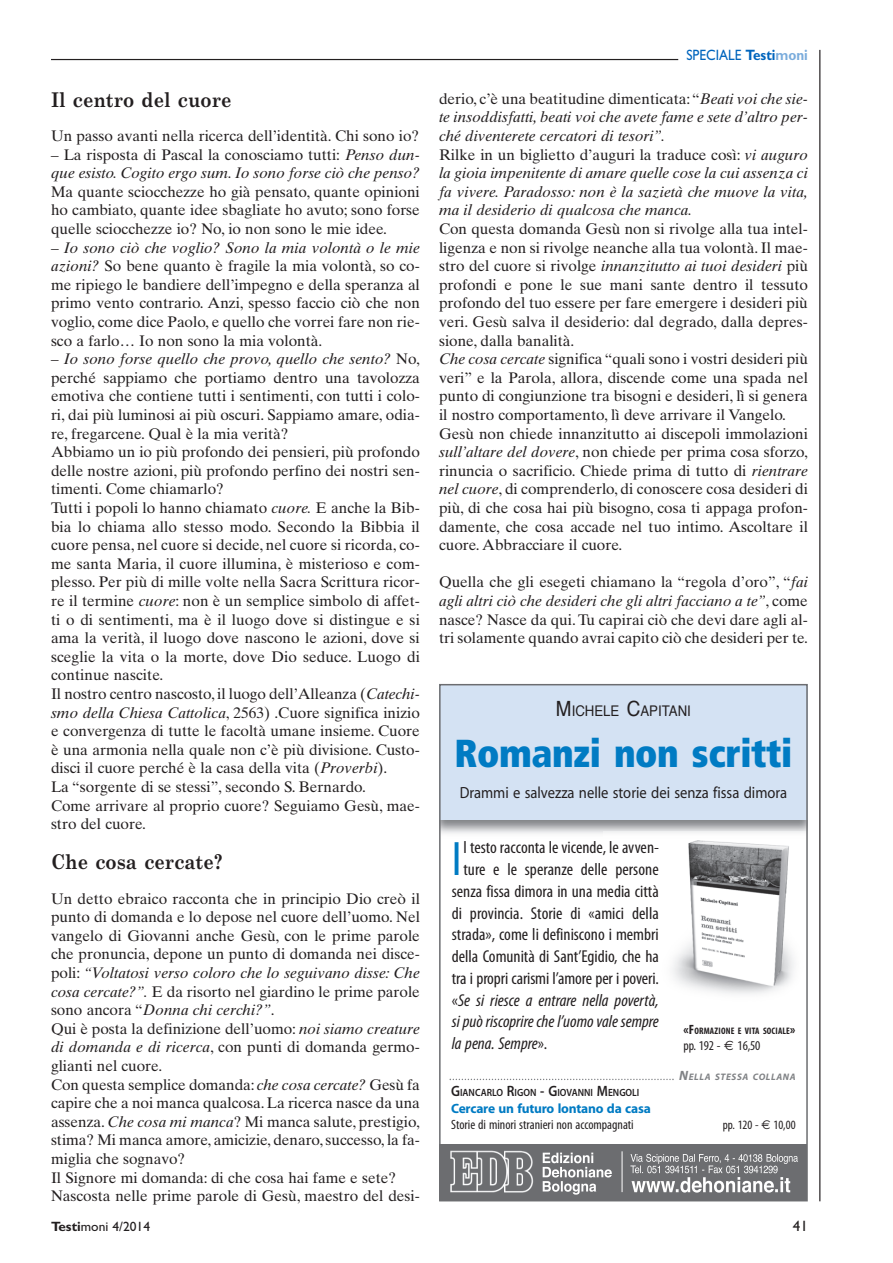
<style>
.page{position:relative;width:893px;height:1263px;background:#fff}
.page>*{position:absolute;margin:0;border:0;box-sizing:border-box;transform-origin:0 0}
.t1{font:condensed 48.6px "Myriad Pro";color:#007bc3}
.t2{font:900 condensed 39px "Frutiger";letter-spacing:-.01em;color:#007bc3}
.t3{font:700 20.25px "Century Schoolbook";color:#231f20;scale:.9 1}
.t4{font:condensed 17.25px "Myriad Pro";color:#231f20}
.t5{font:italic condensed 17.25px "Myriad Pro";color:#231f20}
.t6{font:16.2px "Myriad";color:#231f20;scale:.9 1}
.t7{font:15.3px/18.6px "Times Ten";color:#231f20;text-align:justify}
.t8{font:italic 15.3px/18.6px "Times Ten";color:#231f20}
.t9{font:15px "Gill Sans";color:#0065bd;scale:.9 1}
.t10{font:15px "Gill Sans";color:#231f20}
.t11{font:condensed 13.5px "Myriad Pro";color:#231f20}
.t12{font:700 13.5px "Myriad Pro";letter-spacing:-.015em;color:#007bc3}
.t13{font:13.5px "Gill Sans";color:#231f20}
.t14{font:condensed 12.75px "Myriad Pro";color:#231f20}
.t15{font:600 10.5px "Myriad Pro";color:#231f20;scale:.9 1}
.t16{font:700 condensed 9.45px "Myriad Pro";letter-spacing:.02em;color:#231f20}
.t17{font:italic 700 9.45px "Myriad Pro";letter-spacing:.06em;color:#808285}
.s1{font-style:normal}
.s2{font-style:italic}
.s3{font-weight:700}
.s4{font-weight:700;color:#7aacdc}
.s5{font-size:13.5px}
.s6{font-family:"Euro Sans";font-stretch:normal}
.s7{font-size:15px}
</style>
<div class="page">
<hr style="left:51px;top:59px;width:627px;height:1px;background:#231f20">
<hr style="left:819px;top:50px;width:1px;height:1151px;background:#231f20">
<img style="left:672px;top:840px;width:122px;height:154px">
<div style="left:439px;top:684px;width:369px;height:135px;background:#d4e2f3"></div>
<div style="left:439px;top:684px;width:369px;height:517px;border:2px solid #6c6d70"></div>
<div style="left:439px;top:1144px;width:367px;height:57px;background:#6c6d70"></div>
<svg style="left:543px;top:1152px;width:69px;height:42px"></svg>
<hr style="left:622px;top:1151px;width:1px;height:41px;background:#fff">
<img style="left:450px;top:1150px;width:84px;height:43px">
<svg style="left:450px;top:1079px;width:224px;height:1px"></svg>
<svg style="left:630px;top:1154px;width:168px;height:38px"></svg>
<h3 class="t3" style="left:51px;top:93px;width:202px">Il centro del cuore</h3>
<p class="t7" style="left:51px;top:128px;width:370px">Un passo avanti nella ricerca dell’identità. Chi sono io?</p>
<p class="t8" style="left:51px;top:147px;width:370px">– <span class="s1">La risposta di Pascal la conosciamo tutti:</span> Penso dun&shy;que esisto. Cogito ergo sum. Io sono forse ciò che penso?</p>
<p class="t7" style="left:51px;top:184px;width:370px">Ma quante sciocchezze ho già pensato, quante opinioni ho cambiato, quante idee sbagliate ho avuto; sono forse quelle sciocchezze io? No, io non sono le mie idee.</p>
<p class="t7" style="left:51px;top:240px;width:370px">– <span class="s2">Io sono ciò che voglio? Sono la mia volontà o le mie azioni?</span> So bene quanto è fragile la mia volontà, so co&shy;me ripiego le bandiere dell’impegno e della speranza al primo vento contrario. Anzi, spesso faccio ciò che non voglio, come dice Paolo, e quello che vorrei fare non rie&shy;sco a farlo… Io non sono la mia volontà.</p>
<p class="t7" style="left:51px;top:351px;width:371px;text-align:left"><span class="s2">– Io sono forse quello che provo, quello che sento?</span> No, perché sappiamo che portiamo dentro una tavolozza emotiva che contiene tutti i sentimenti, con tutti i colo&shy;ri, dai più luminosi ai più oscuri. Sappiamo amare, odia&shy;re, fregarcene. Qual è la mia verità?<br>Abbiamo un io più profondo dei pensieri, più profondo delle nostre azioni, più profondo perfino dei nostri sen&shy;timenti. Come chiamarlo?<br>Tutti i popoli lo hanno chiamato <span class="s2">cuore.</span> E anche la Bib&shy;bia lo chiama allo stesso modo. Secondo la Bibbia il cuore pensa, nel cuore si decide, nel cuore si ricorda, co&shy;me santa Maria, il cuore illumina, è misterioso e com&shy;plesso. Per più di mille volte nella Sacra Scrittura ricor&shy;re il termine <span class="s2">cuore</span>: non è un semplice simbolo di affet&shy;ti o di sentimenti, ma è il luogo dove si distingue e si ama la verità, il luogo dove nascono le azioni, dove si sceglie la vita o la morte, dove Dio seduce. Luogo di continue nascite.<br>Il nostro centro nascosto, il luogo dell’Alleanza (<span class="s2">Catechi&shy;smo della Chiesa Cattolica</span>, 2563) .Cuore significa inizio e convergenza di tutte le facoltà umane insieme. Cuore è una armonia nella quale non c’è più divisione. Custo&shy;disci il cuore perché è la casa della vita (<span class="s2">Proverbi</span>).<br>La “sorgente di se stessi”, secondo S. Bernardo.<br>Come arrivare al proprio cuore? Seguiamo Gesù, mae&shy;stro del cuore.</p>
<h3 class="t3" style="left:51px;top:854px;width:193px">Che cosa cercate?</h3>
<p class="t7" style="left:51px;top:891px;width:370px;text-align:left">Un detto ebraico racconta che in principio Dio creò il punto di domanda e lo depose nel cuore dell’uomo. Nel vangelo di Giovanni anche Gesù, con le prime parole che pronuncia, depone un punto di domanda nei disce&shy;poli: <span class="s2">“Voltatosi verso coloro che lo seguivano disse: Che cosa cercate?”.</span> E da risorto nel giardino le prime parole sono ancora “<span class="s2">Donna chi cerchi?”</span>.<br>Qui è posta la definizione dell’uomo: <span class="s2">noi siamo creature di domanda e di ricerca</span>, con punti di domanda germo&shy;glianti nel cuore.<br>Con questa semplice domanda: <span class="s2">che cosa cercate?</span> Gesù fa capire che a noi manca qualcosa. La ricerca nasce da una assenza. <span class="s2">Che cosa mi manca</span>? Mi manca salute, prestigio, stima? Mi manca amore, amicizie, denaro, successo, la fa&shy;miglia che sognavo?<br>Il Signore mi domanda: di che cosa hai fame e sete?<br>Nascosta nelle prime parole di Gesù, maestro del desi-</p>
<p class="t9" style="left:686px;top:50px;width:137px">SPECIALE <span class="s3">Testi</span><span class="s4">moni</span></p>
<p class="t8" style="left:439px;top:91px;width:370px"><span class="s1">derio, c’è una beatitudine dimenticata: “</span>Beati voi che sie&shy;te insoddisfatti, beati voi che avete fame e sete d’altro per&shy;ché diventerete cercatori di tesori”.<br><span class="s1">Rilke in un biglietto d’auguri la traduce così:</span> vi auguro la gioia impenitente di amare quelle cose la cui assenza ci fa vivere. Paradosso: non è la sazietà che muove la vita, ma il desiderio di qualcosa che manca.</p>
<p class="t7" style="left:439px;top:221px;width:370px;text-align:left">Con questa domanda Gesù non si rivolge alla tua intel&shy;ligenza e non si rivolge neanche alla tua volontà. Il mae&shy;stro del cuore si rivolge <span class="s2">innanzitutto ai tuoi desideri</span> più profondi e pone le sue mani sante dentro il tessuto profondo del tuo essere per fare emergere i desideri più veri. Gesù salva il desiderio: dal degrado, dalla depres&shy;sione, dalla banalità.<br><span class="s2">Che cosa cercate</span> significa “quali sono i vostri desideri più veri” e la Parola, allora, discende come una spada nel punto di congiunzione tra bisogni e desideri, lì si genera il nostro comportamento, lì deve arrivare il Vangelo.<br>Gesù non chiede innanzitutto ai discepoli immolazioni <span class="s2">sull’altare del dovere</span>, non chiede per prima cosa sforzo, rinuncia o sacrificio. Chiede prima di tutto di <span class="s2">rientrare nel cuore</span>, di comprenderlo, di conoscere cosa desideri di più, di che cosa hai più bisogno, cosa ti appaga profon&shy;damente, che cosa accade nel tuo intimo. Ascoltare il cuore. Abbracciare il cuore.</p>
<p class="t7" style="left:439px;top:574px;width:370px">Quella che gli esegeti chiamano la “regola d’oro”, “<span class="s2">fai agli altri ciò che desideri che gli altri facciano a te”</span>, come nasce? Nasce da qui. Tu capirai ciò che devi dare agli al&shy;tri solamente quando avrai capito ciò che desideri per te.</p>
<h2 class="t2" style="left:454px;top:737px;width:340px">Romanzi non scritti</h2>
<p class="t6" style="left:460px;top:786px;width:365px">Drammi e salvezza nelle storie dei senza fissa dimora</p>
<h1 class="t1" style="left:452px;top:841px;width:11px">I</h1>
<p class="t4" style="left:464px;top:841px;width:197px">l testo racconta le vicende, le avven-</p>
<p class="t4" style="left:463px;top:863px;width:197px">ture e le speranze delle persone</p>
<p class="t4" style="left:452px;top:885px;width:208px">senza fissa dimora in una media città</p>
<p class="t4" style="left:452px;top:907px;width:209px">di provincia. Storie di «amici della</p>
<p class="t4" style="left:452px;top:928px;width:209px">strada», come li definiscono i membri</p>
<p class="t4" style="left:452px;top:950px;width:209px">della Comunità di Sant’Egidio, che ha</p>
<p class="t4" style="left:452px;top:972px;width:209px">tra i propri carismi l’amore per i poveri.</p>
<p class="t5" style="left:452px;top:994px;width:209px"><span class="s1">«</span>Se si riesce a entrare nella povertà,</p>
<p class="t5" style="left:452px;top:1015px;width:209px">si può riscoprire che l’uomo vale sempre</p>
<p class="t5" style="left:452px;top:1037px;width:97px">la pena. Sempre<span class="s1">».</span></p>
<p class="t16" style="left:684px;top:1025px;width:113px"><span class="s5">«F</span>ORMAZIONE E VITA SOCIALE<span class="s5">»</span></p>
<p class="t11" style="left:684px;top:1041px;width:78px">pp. 192 - <span class="s6">€</span> 16,50</p>
<p class="t17" style="left:679px;top:1071px;width:118px"><span class="s5">N</span>ELLA STESSA COLLANA</p>
<p class="t15" style="left:451px;top:1086px;width:211px"><span class="s7">G</span>IANCARLO <span class="s7">R</span>IGON <span class="s7">- G</span>IOVANNI <span class="s7">M</span>ENGOLI</p>
<p class="t12" style="left:451px;top:1100px;width:201px">Cercare un futuro lontano da casa</p>
<p class="t11" style="left:451px;top:1120px;width:184px">Storie di minori stranieri non accompagnati</p>
<p class="t14" style="left:723px;top:1120px;width:74px">pp. 120 - <span class="s6">€</span> 10,00</p>
<p class="t13" style="left:51px;top:1222px;width:101px"><span class="s3">Testi</span>moni 4/2014</p>
<p class="t10" style="left:793px;top:1221px;width:16px">41</p>
</div>
